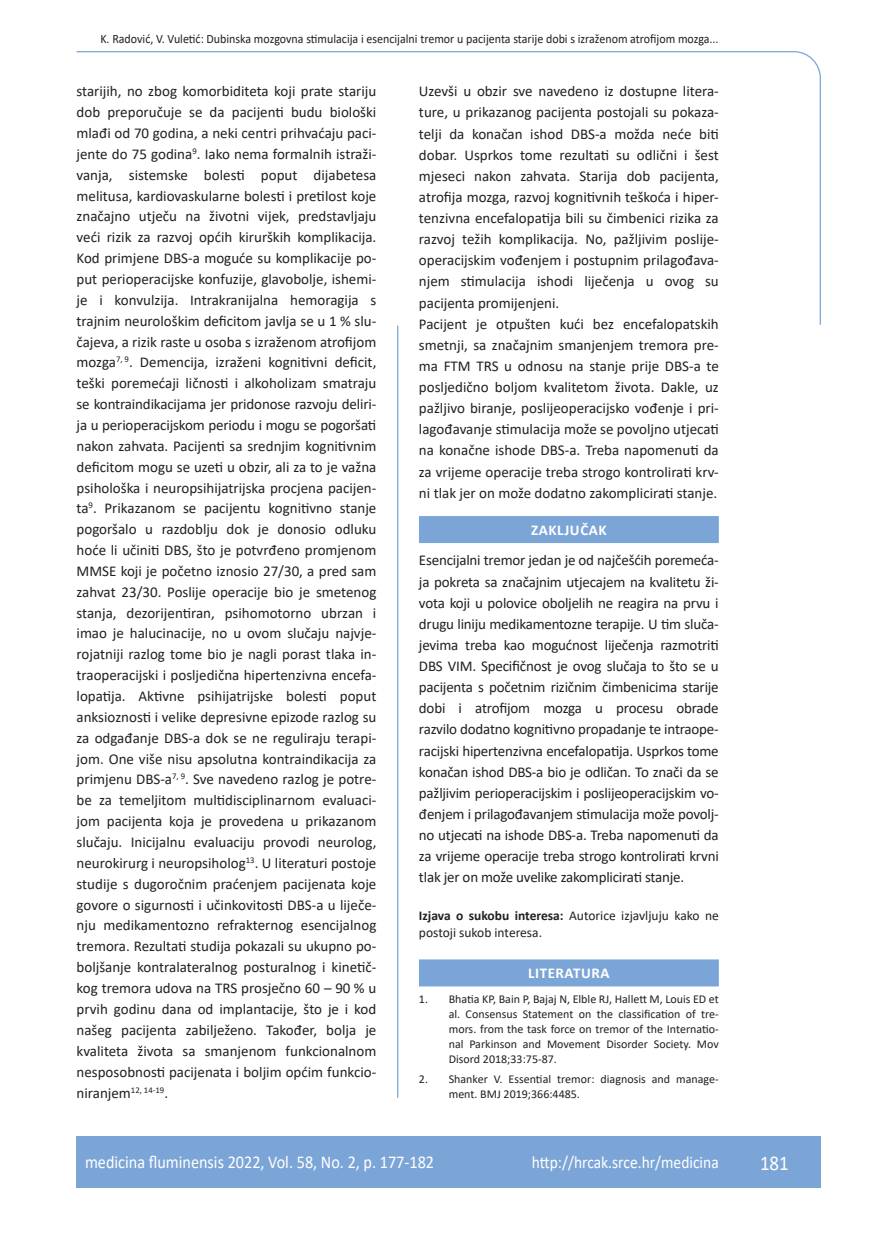
<style>
.page{position:relative;width:872px;height:1234px;background:#fff}
.page>*{position:absolute;margin:0;border:0;box-sizing:border-box;transform-origin:0 0}
.t1{font:21px "Calibri";color:#fff;scale:.9 1}
.t2{font:18px "Calibri";color:#fff;scale:.9 1}
.t3{font:17.25px "Calibri";color:#fff;scale:.9 1}
.osnovni_tekst{font:15px/20.9px "Calibri";color:#231f20;text-align:justify}
.naslov_ruler{font:700 15px "Calibri";letter-spacing:.04em;color:#fff}
.izjava{font:13.5px/16.6px "Calibri";color:#231f20}
.glava{font:12.75px "Calibri";color:#231f20;scale:.94 1}
.literatura{font:12px/15.1px "Calibri";color:#231f20;text-align:justify}
.s1{font-weight:700}
</style>
<div class="page">
<svg style="left:76px;top:51px;width:745px;height:275px"></svg>
<hr style="left:397px;top:325px;width:1px;height:772px;background:#7ca5d7">
<div style="left:77px;top:1135px;width:744px;height:51px;background:#7ca5d7"></div>
<div style="left:419px;top:516px;width:300px;height:27px;background:#7ca5d7"></div>
<div style="left:419px;top:959px;width:300px;height:27px;background:#7ca5d7"></div>
<p class="glava" style="left:100px;top:29px;width:659px">K. Radović, V. Vuletić: Dubinska mozgovna stimulacija i esencijalni tremor u pacijenta starije dobi s izraženom atrofijom mozga...</p>
<p class="osnovni_tekst" style="left:77px;top:81px;width:301px">starijih, no zbog komorbiditeta koji prate stariju dob preporučuje se da pacijenti budu biološki mlađi od 70 godina, a neki centri prihvaćaju paci&shy;jente do 75 godina<sup>9</sup>. Iako nema formalnih istraži&shy;vanja, sistemske bolesti poput dijabetesa melitusa, kardiovaskularne bolesti i pretilost koje značajno utječu na životni vijek, predstavljaju veći rizik za razvoj općih kirurških komplikacija.<br>Kod primjene DBS-a moguće su komplikacije po&shy;put perioperacijske konfuzije, glavobolje, ishemi&shy;je i konvulzija. Intrakranijalna hemoragija s trajnim neurološkim deficitom javlja se u 1 % slu&shy;čajeva, a rizik raste u osoba s izraženom atrofijom mozga<sup>7,</sup> <sup>9</sup>. Demencija, izraženi kognitivni deficit, teški poremećaji ličnosti i alkoholizam smatraju se kontraindikacijama jer pridonose razvoju deliri&shy;ja u perioperacijskom periodu i mogu se pogoršati nakon zahvata. Pacijenti sa srednjim kognitivnim deficitom mogu se uzeti u obzir, ali za to je važna psihološka i neuropsihijatrijska procjena pacijen&shy;ta<sup>9</sup>. Prikazanom se pacijentu kognitivno stanje pogoršalo u razdoblju dok je donosio odluku hoće li učiniti DBS, što je potvrđeno promjenom MMSE koji je početno iznosio 27/30, a pred sam zahvat 23/30. Poslije operacije bio je smetenog stanja, dezorijentiran, psihomotorno ubrzan i imao je halucinacije, no u ovom slučaju najvje&shy;rojatniji razlog tome bio je nagli porast tlaka in&shy;traoperacijski i posljedična hipertenzivna encefa&shy;lopatija. Aktivne psihijatrijske bolesti poput anksioznosti i velike depresivne epizode razlog su za odgađanje DBS-a dok se ne reguliraju terapi&shy;jom. One više nisu apsolutna kontraindikacija za primjenu DBS-a<sup>7,</sup> <sup>9</sup>. Sve navedeno razlog je potre&shy;be za temeljitom multidisciplinarnom evaluaci&shy;jom pacijenta koja je provedena u prikazanom slučaju. Inicijalnu evaluaciju provodi neurolog, neurokirurg i neuropsiholog<sup>13</sup>. U literaturi postoje studije s dugoročnim praćenjem pacijenata koje govore o sigurnosti i učinkovitosti DBS-a u liječe&shy;nju medikamentozno refrakternog esencijalnog tremora. Rezultati studija pokazali su ukupno po&shy;boljšanje kontralateralnog posturalnog i kinetič&shy;kog tremora udova na TRS prosječno 60 – 90 % u prvih godinu dana od implantacije, što je i kod našeg pacijenta zabilježeno. Također, bolja je kvaliteta života sa smanjenom funkcionalnom nesposobnosti pacijenata i boljim općim funkcio&shy;niranjem<sup>12,</sup> <sup>14-19</sup>.</p>
<p class="osnovni_tekst" style="left:419px;top:80px;width:301px">Uzevši u obzir sve navedeno iz dostupne litera&shy;ture, u prikazanog pacijenta postojali su pokaza&shy;telji da konačan ishod DBS-a možda neće biti dobar. Usprkos tome rezultati su odlični i šest mjeseci nakon zahvata. Starija dob pacijenta, atrofija mozga, razvoj kognitivnih teškoća i hiper&shy;tenzivna encefalopatija bili su čimbenici rizika za razvoj težih komplikacija. No, pažljivim poslije&shy;operacijskim vođenjem i postupnim prilagođava&shy;njem stimulacija ishodi liječenja u ovog su pacijenta promijenjeni.</p>
<p class="osnovni_tekst" style="left:419px;top:313px;width:301px">Pacijent je otpušten kući bez encefalopatskih smetnji, sa značajnim smanjenjem tremora pre&shy;ma FTM TRS u odnosu na stanje prije DBS-a te posljedično boljom kvalitetom života. Dakle, uz pažljivo biranje, poslijeoperacijsko vođenje i pri&shy;lagođavanje stimulacija može se povoljno utjecati na konačne ishode DBS-a. Treba napomenuti da za vrijeme operacije treba strogo kontrolirati krv&shy;ni tlak jer on može dodatno zakomplicirati stanje.</p>
<p class="naslov_ruler" style="left:531px;top:519px;width:77px">ZAKLJUČAK</p>
<p class="osnovni_tekst" style="left:419px;top:549px;width:301px">Esencijalni tremor jedan je od najčešćih poremeća&shy;ja pokreta sa značajnim utjecajem na kvalitetu ži&shy;vota koji u polovice oboljelih ne reagira na prvu i drugu liniju medikamentozne terapije. U tim sluča&shy;jevima treba kao mogućnost liječenja razmotriti DBS VIM. Specifičnost je ovog slučaja to što se u pacijenta s početnim rizičnim čimbenicima starije dobi i atrofijom mozga u procesu obrade razvilo dodatno kognitivno propadanje te intraope&shy;racijski hipertenzivna encefalopatija. Usprkos tome konačan ishod DBS-a bio je odličan. To znači da se pažljivim perioperacijskim i poslijeoperacijskim vo&shy;đenjem i prilagođavanjem stimulacija može povolj&shy;no utjecati na ishode DBS-a. Treba napomenuti da za vrijeme operacije treba strogo kontrolirati krvni tlak jer on može uvelike zakomplicirati stanje.</p>
<p class="izjava" style="left:419px;top:906px;width:301px"><span class="s1">Izjava o sukobu interesa:</span> Autorice izjavljuju kako ne postoji sukob interesa.</p>
<p class="naslov_ruler" style="left:528px;top:962px;width:83px">LITERATURA</p>
<p class="literatura" style="left:449px;top:990px;width:272px;text-indent:-30px">1. Bhatia KP, Bain P, Bajaj N, Elble RJ, Hallett M, Louis ED et al. Consensus Statement on the classification of tre&shy;mors. from the task force on tremor of the Internatio&shy;nal Parkinson and Movement Disorder Society. Mov Disord 2018;33:75-87.</p>
<p class="literatura" style="left:449px;top:1070px;width:271px;text-indent:-30px">2. Shanker V. Essential tremor: diagnosis and manage&shy;ment. BMJ 2019;366:4485.</p>
<p class="t2" style="left:85px;top:1149px;width:389px">medicina fluminensis 2022, Vol. 58, No. 2, p. 177-182</p>
<p class="t3" style="left:532px;top:1150px;width:209px">http://hrcak.srce.hr/medicina</p>
<p class="t1" style="left:760px;top:1147px;width:33px">181</p>
</div>
